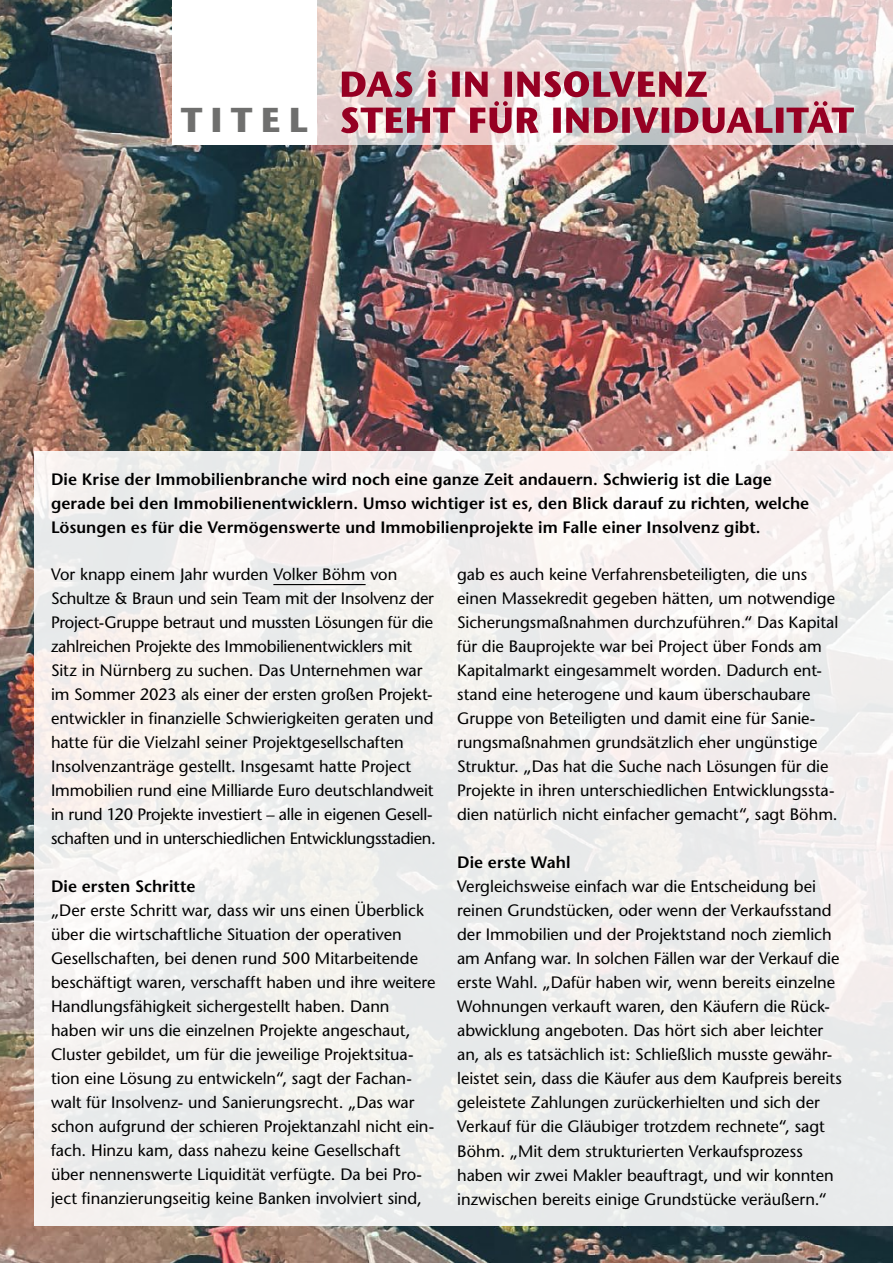
<style>
.page{position:relative;width:893px;height:1263px;background:#fff}
.page>*{position:absolute;margin:0;border:0;box-sizing:border-box;transform-origin:0 0}
.t1{font:700 34.5px "Stone Sans";color:#6f6f6e}
.t2{font:16.5px/24px "Stone Sans";letter-spacing:-.005em;color:#000}
.t3{font:600 16.5px/24px "Stone Sans";letter-spacing:.005em;color:#000}
</style>
<div class="page">
<img style="left:0;top:0;width:893px;height:1263px">
<div style="left:34px;top:451px;width:859px;height:774px;background:#f1eeed"></div>
<hr style="left:273px;top:584px;width:93px;height:1px;background:#000">
<svg style="left:317px;top:0;width:576px;height:145px;background:#ddd3d2"></svg>
<svg style="left:341px;top:70px;width:513px;height:63px;background:#c68a96"></svg>
<div style="left:172px;top:0;width:145px;height:145px;background:#fff"></div>
<h1 class="t1" style="left:181px;top:99px;width:129px">Titel</h1>
<p class="t3" style="left:51px;top:467px;width:760px">Die Krise der I mmobilienbranche wird noch eine ganze Zeit andauern. Schwierig ist die Lage gerade bei den I mmobilienentwicklern. Umso wichtiger ist es, den Blick darauf zu richten, welche<br>Lösungen es für die Vermögenswerte und I mmobilienprojekte im Falle einer I nsolvenz gibt.</p>
<p class="t2" style="left:51px;top:562px;width:386px">Vor knapp einem Jahr wurden Volker Böhm von Schultze &amp; Braun und sein Team mit der Insolvenz der Project-Gruppe betraut und mussten Lösungen für die zahlreichen Projekte des Immobilienentwicklers mit Sitz in Nürnberg zu suchen. Das Unternehmen war im Sommer 2023 als einer der ersten großen Projekt&shy;entwickler in finanzielle Schwierigkeiten geraten und hatte für die Vielzahl seiner Projektgesellschaften Insolvenzanträge gestellt. Insgesamt hatte Project Immobilien rund eine Milliarde Euro deutschlandweit in rund 120 Projekte investiert – alle in eigenen Gesell&shy;schaften und in unterschiedlichen Entwicklungsstadien.</p>
<p class="t3" style="left:51px;top:874px;width:146px">Die ersten Schritte</p>
<p class="t2" style="left:51px;top:898px;width:386px">„Der erste Schritt war, dass wir uns einen Überblick über die wirtschaftliche Situation der operativen Gesellschaften, bei denen rund 500 Mitarbeitende beschäftigt waren, verschafft haben und ihre weitere Handlungsfähigkeit sichergestellt haben. Dann haben wir uns die einzelnen Projekte angeschaut, Cluster gebildet, um für die jeweilige Projektsitua&shy;tion eine Lösung zu entwickeln“, sagt der Fachan&shy;walt für Insolvenz- und Sanierungsrecht. „Das war schon aufgrund der schieren Projektanzahl nicht ein&shy;fach. Hinzu kam, dass nahezu keine Gesellschaft über nennenswerte Liquidität verfügte. Da bei Pro&shy;ject finanzierungseitig keine Banken involviert sind,</p>
<p class="t2" style="left:457px;top:562px;width:383px">gab es auch keine Verfahrensbeteiligten, die uns einen Massekredit gegeben hätten, um notwendige Sicherungsmaßnahmen durchzuführen.“ Das Kapital für die Bauprojekte war bei Project über Fonds am Kapitalmarkt eingesammelt worden. Dadurch ent&shy;stand eine heterogene und kaum überschaubare Gruppe von Beteiligten und damit eine für Sanie&shy;rungsmaßnahmen grundsätzlich eher ungünstige Struktur. „Das hat die Suche nach Lösungen für die Projekte in ihren unterschiedlichen Entwicklungssta&shy;dien natürlich nicht einfacher gemacht“, sagt Böhm.</p>
<p class="t3" style="left:457px;top:850px;width:115px">Die erste Wahl</p>
<p class="t2" style="left:457px;top:875px;width:386px">Vergleichsweise einfach war die Entscheidung bei reinen Grundstücken, oder wenn der Verkaufsstand der Immobilien und der Projektstand noch ziemlich am Anfang war. In solchen Fällen war der Verkauf die erste Wahl. „Dafür haben wir, wenn bereits einzelne Wohnungen verkauft waren, den Käufern die Rück&shy;abwicklung angeboten. Das hört sich aber leichter an, als es tatsächlich ist: Schließlich musste gewähr&shy;leistet sein, dass die Käufer aus dem Kaufpreis bereits geleistete Zahlungen zurückerhielten und sich der Verkauf für die Gläubiger trotzdem rechnete“, sagt Böhm. „Mit dem strukturierten Verkaufsprozess haben wir zwei Makler beauftragt, und wir konnten inzwischen bereits einige Grundstücke veräußern.“</p>
</div>
